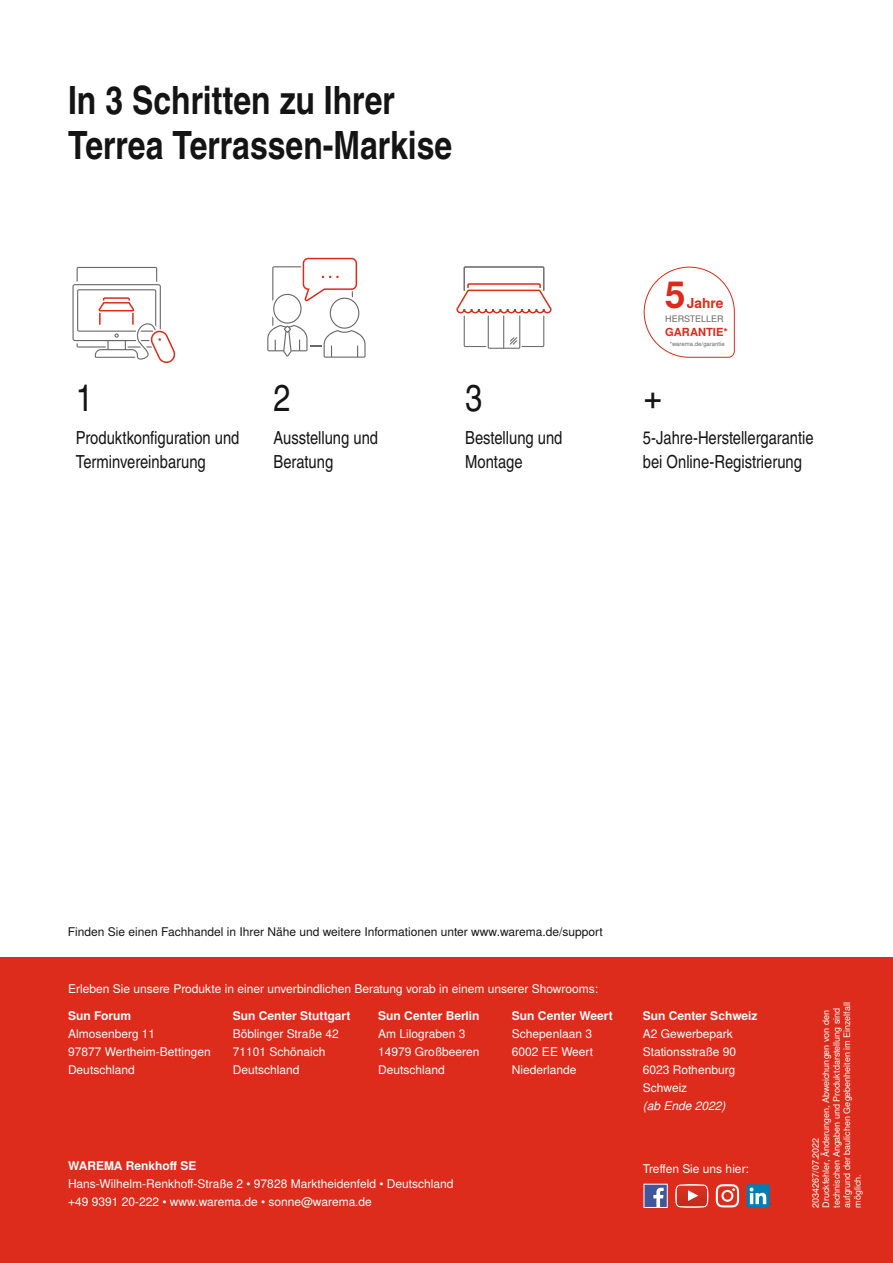
<style>
.page{position:relative;width:893px;height:1263px;background:#fff}
.page>*{position:absolute;margin:0;border:0;box-sizing:border-box;transform-origin:0 0}
.t1{font:700 39px/45px "Warema Nimbus Cnd";color:#131413}
.t2{font:37.5px "Warema Nimbus Cnd";color:#131413}
.t3{font:700 37.2px "Warema Nimbus";color:#dc2a1b}
.t4{font:18px/24px "Warema Nimbus Cnd";color:#131413}
.t5{font:700 13.8px "Warema Nimbus";color:#dc2a1b}
.t6{font:12px/18px "Warema Nimbus";color:#fff}
.t7{font:700 12px "Warema Nimbus";color:#fff}
.t8{font:12px "Warema Nimbus";color:#131413}
.t9{font:italic 12px "Warema Nimbus";color:#fff}
.t10{font:700 11.1px "Warema Nimbus";color:#dc2a1b}
.t11{font:9px/10.5px "Warema Nimbus";color:#fff}
.t12{font:9px "Warema Nimbus";color:#686867}
.t13{font:6px "Warema Nimbus";color:#686867}
</style>
<div class="page">
<div style="left:0;top:957px;width:893px;height:306px;background:#dd2c1c"></div>
<div style="left:644px;top:1184px;width:23px;height:23px;background:#435699"></div>
<svg style="left:653px;top:1188px;width:11px;height:18px"></svg>
<div style="left:644px;top:1184px;width:24px;height:24px;border:1px solid #fff"></div>
<svg style="left:746px;top:1184px;width:24px;height:23px"></svg>
<svg style="left:750px;top:1187px;width:22px;height:17px"></svg>
<svg style="left:716px;top:1184px;width:23px;height:23px"></svg>
<svg style="left:675px;top:1184px;width:33px;height:23px"></svg>
<svg style="left:72px;top:267px;width:103px;height:96px"></svg>
<svg style="left:267px;top:258px;width:99px;height:100px"></svg>
<svg style="left:456px;top:266px;width:96px;height:83px"></svg>
<svg style="left:643px;top:266px;width:92px;height:92px"></svg>
<h1 class="t1" style="left:68px;top:78px;width:386px">In 3 Schritten zu Ihrer<br>Terrea Terrassen-Markise</h1>
<h2 class="t2" style="left:76px;top:375px;width:19px">1</h2>
<h3 class="t4" style="left:76px;top:426px;width:165px">Produktkonfiguration und<br>Terminvereinbarung</h3>
<h2 class="t2" style="left:274px;top:375px;width:19px">2</h2>
<h3 class="t4" style="left:274px;top:426px;width:106px">Ausstellung und<br>Beratung</h3>
<h2 class="t2" style="left:465px;top:375px;width:19px">3</h2>
<h3 class="t4" style="left:465px;top:426px;width:99px">Bestellung und<br>Montage</h3>
<h3 class="t3" style="left:665px;top:272px;width:22px">5</h3>
<p class="t5" style="left:687px;top:294px;width:38px">Jahre</p>
<p class="t12" style="left:665px;top:314px;width:60px">HERSTELLER</p>
<p class="t10" style="left:665px;top:326px;width:64px">GARANTIE*</p>
<p class="t13" style="left:670px;top:340px;width:57px">*warema.de/garantie</p>
<h2 class="t2" style="left:643px;top:375px;width:22px">+</h2>
<h3 class="t4" style="left:643px;top:426px;width:172px">5-Jahre-Herstellergarantie bei Online-Registrierung</h3>
<p class="t8" style="left:68px;top:925px;width:536px">Finden Sie einen Fachhandel in Ihrer Nähe und weitere Informationen unter www.warema.de/support</p>
<p class="t6" style="left:68px;top:979px;width:532px">Erleben Sie unsere Produkte in einer unverbindlichen Beratung vorab in einem unserer Showrooms:</p>
<p class="t7" style="left:68px;top:1009px;width:65px">Sun Forum</p>
<p class="t6" style="left:68px;top:1025px;width:144px">Almosenberg 11<br>97877 Wertheim-Bettingen<br>Deutschland</p>
<p class="t7" style="left:233px;top:1009px;width:119px">Sun Center Stuttgart</p>
<p class="t6" style="left:233px;top:1025px;width:107px">Böblinger Straße 42<br>71101 Schönaich<br>Deutschland</p>
<p class="t7" style="left:378px;top:1009px;width:103px">Sun Center Berlin</p>
<p class="t6" style="left:378px;top:1025px;width:103px">Am Lilograben 3<br>14979 Großbeeren<br>Deutschland</p>
<p class="t7" style="left:512px;top:1009px;width:102px">Sun Center Weert</p>
<p class="t6" style="left:512px;top:1025px;width:83px;text-align:justify">Schepenlaan 3<br>6002 EE Weert Niederlande</p>
<p class="t7" style="left:68px;top:1159px;width:130px">WAREMA Renkhoff SE</p>
<p class="t6" style="left:68px;top:1175px;width:387px">Hans-Wilhelm-Renkhoff-Straße 2 • 97828 Marktheidenfeld • Deutschland +49 9391 20-222 • www.warema.de • sonne@warema.de</p>
<p class="t7" style="left:643px;top:1009px;width:116px">Sun Center Schweiz</p>
<p class="t6" style="left:643px;top:1025px;width:95px">A2 Gewerbepark<br>Stationsstraße 90<br>6023 Rothenburg<br>Schweiz</p>
<p class="t9" style="left:643px;top:1099px;width:84px">(ab Ende 2022)</p>
<p class="t6" style="left:643px;top:1160px;width:107px">Treffen Sie uns hier:</p>
<p class="t11" style="left:810px;top:1208px;width:207px;rotate:-90deg">2034267/07.2022<br>Druckfehler, Änderungen, Abweichungen von den technischen Angaben und Produktdarstellung sind aufgrund der baulichen Gegebenheiten im Einzelfall möglich.</p>
</div>
